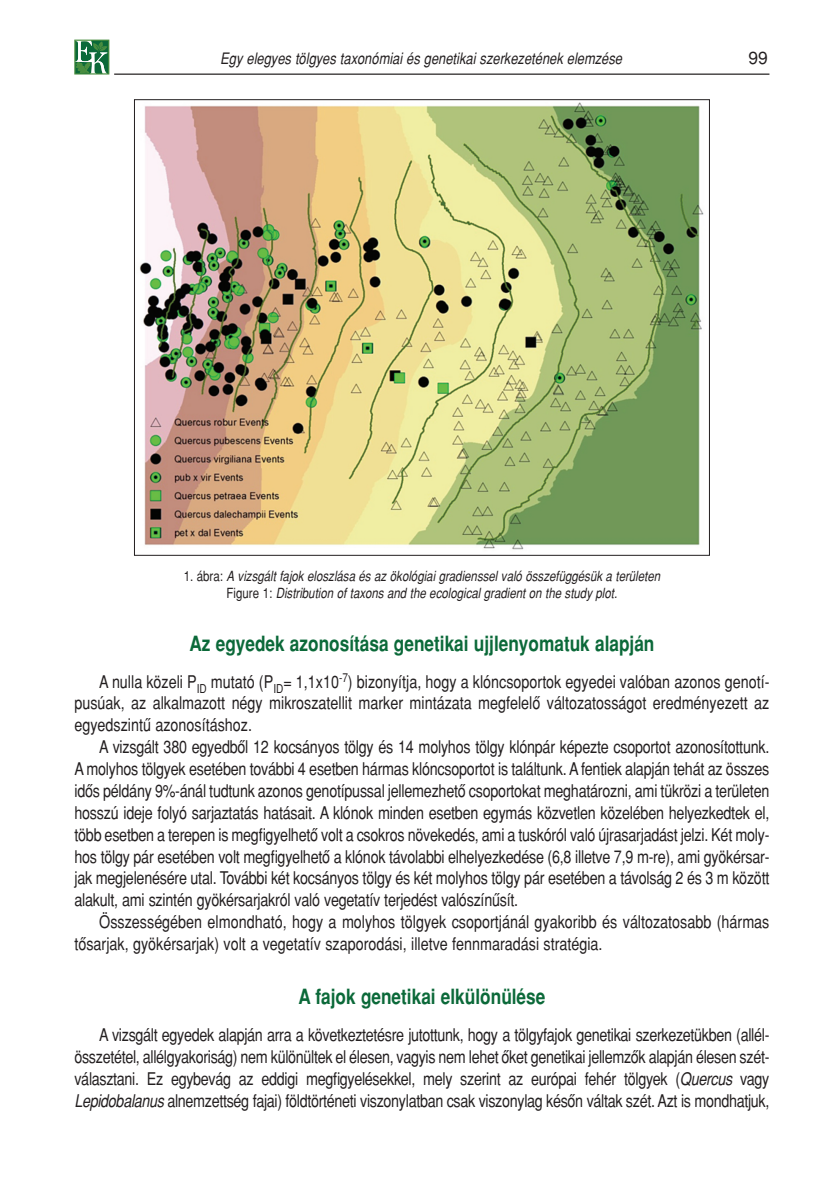
<style>
.page{position:relative;width:834px;height:1181px;background:#fff}
.page>*{position:absolute;margin:0;border:0;box-sizing:border-box;transform-origin:0 0}
.t1{font:700 21px "Helvetica AH Narrow";color:#0b6939}
.t2{font:17.5px/21.9px "Helvetica AH Narrow";color:#231f20;text-align:justify}
.t3{font:17.5px "Helvetica AH";color:#231f20}
.t4{font:italic 15.75px "H Helvetica Narrow";color:#231f20}
.t5{font:italic 14px/17.5px "H Helvetica Narrow";color:#231f20;text-align:center}
.s1{font-family:"Helvetica AH Narrow";font-style:normal}
.s2{font-family:"H Helvetica Narrow";font-style:italic}
</style>
<div class="page">
<div style="left:74px;top:40px;width:35px;height:34px;border:2px solid #4a8e40"></div>
<svg style="left:75px;top:41px;width:33px;height:32px"></svg>
<hr style="left:114px;top:74px;width:655px;height:1px;background:#231f20">
<img style="left:139px;top:103px;width:565px;height:447px">
<p class="t4" style="left:220px;top:49px;width:403px">Egy elegyes tölgyes taxonómiai és genetikai szerkezetének elemzése</p>
<p class="t3" style="left:748px;top:47px;width:21px">99</p>
<p class="t5" style="left:184px;top:567px;width:478px"><span class="s1">1. ábra:</span> A vizsgált fajok eloszlása és az ökológiai gradienssel való összefüggésük a területen<br><span class="s1">Figure 1:</span> Distribution of taxons and the ecological gradient on the study plot.</p>
<p class="t1" style="left:189px;top:631px;width:466px">Az egyedek azonosítása genetikai ujjlenyomatuk alapján</p>
<p class="t2" style="left:74px;top:670px;width:696px;text-indent:25px">A nulla közeli P<sub>ID</sub> mutató (P<sub>ID</sub>= 1,1x10<sup>-7</sup>) bizonyítja, hogy a klóncsoportok egyedei valóban azonos genotí&shy;pusúak, az alkalmazott négy mikroszatellit marker mintázata megfelelô változatosságot eredményezett az egyedszintû azonosításhoz.</p>
<p class="t2" style="left:74px;top:736px;width:696px;text-indent:25px">A vizsgált 380 egyedbôl 12 kocsányos tölgy és 14 molyhos tölgy klónpár képezte csoportot azonosítottunk.<br>Amolyhos tölgyek esetében további 4 esetben hármas klóncsoportot is találtunk.Afentiek alapján tehát az összes idôs példány 9%-ánál tudtunk azonos genotípussal jellemezhetô csoportokat meghatározni, ami tükrözi a területen hosszú ideje folyó sarjaztatás hatásait. A klónok minden esetben egymás közvetlen közelében helyezkedtek el, több esetben a terepen is megfigyelhetô volt a csokros növekedés, ami a tuskóról való újrasarjadást jelzi. Két moly&shy;hos tölgy pár esetében volt megfigyelhetô a klónok távolabbi elhelyezkedése (6,8 illetve 7,9 m-re), ami gyökérsar&shy;jak megjelenésére utal. További két kocsányos tölgy és két molyhos tölgy pár esetében a távolság 2 és 3 m között alakult, ami szintén gyökérsarjakról való vegetatív terjedést valószínûsít.</p>
<p class="t2" style="left:74px;top:911px;width:696px;text-indent:25px">Összességében elmondható, hogy a molyhos tölgyek csoportjánál gyakoribb és változatosabb (hármas tôsarjak, gyökérsarjak) volt a vegetatív szaporodási, illetve fennmaradási stratégia.</p>
<p class="t1" style="left:298px;top:984px;width:248px">A fajok genetikai elkülönülése</p>
<p class="t2" style="left:74px;top:1024px;width:696px;text-indent:25px">A vizsgált egyedek alapján arra a következtetésre jutottunk, hogy a tölgyfajok genetikai szerkezetükben (allél&shy;összetétel, allélgyakoriság) nem különültek el élesen, vagyis nem lehet ôket genetikai jellemzôk alapján élesen szét&shy;választani. Ez egybevág az eddigi megfigyelésekkel, mely szerint az európai fehér tölgyek (<span class="s2">Quercus</span> vagy <span class="s2">Lepidobalanus</span> alnemzettség fajai) földtörténeti viszonylatban csak viszonylag késôn váltak szét. Azt is mondhatjuk,</p>
</div>
